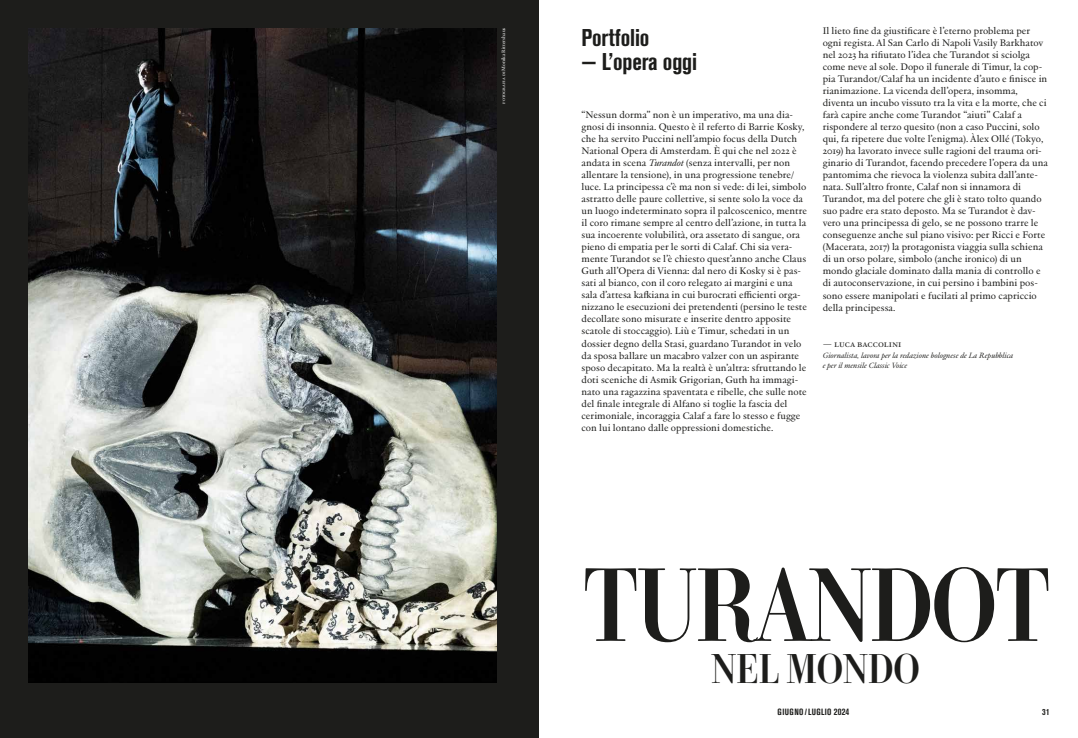
<style>
.page{position:relative;width:1078px;height:738px;background:#fff}
.page>*{position:absolute;margin:0;border:0;box-sizing:border-box;transform-origin:0 0}
.t1{font:500 100px "Parmigiano Headline Pro";letter-spacing:-.035em;color:#1d1d1b}
.t2{font:500 40px "Parmigiano Headline Pro";letter-spacing:-.015em;color:#1d1d1b}
.t3{font:700 condensed 24px "Akzidenz Grotesk Pro";letter-spacing:-.005em;color:#1d1d1b}
.t4{font:9.8px/12px "J Jannon";color:#1d1d1b}
.t5{font:700 condensed 9px "Akzidenz Grotesk Pro";letter-spacing:.045em;color:#1d1d1b}
.t6{font:italic 7.8px/10px "J Jannon";letter-spacing:.005em;color:#1d1d1b}
.t7{font:5px "J Jannon";color:#fff}
.s1{font-style:italic}
.s2{font-size:9.5px}
</style>
<div class="page">
<div style="left:0;top:0;width:539px;height:737px;background:#1d1d1b"></div>
<img style="left:29px;top:28px;width:467px;height:654px">
<p class="t7" style="left:499px;top:103px;width:77px;rotate:-90deg">fotografia di Monika Rittershaus</p>
<h3 class="t3" style="left:581px;top:22px;width:69px">Portfolio</h3>
<h3 class="t3" style="left:581px;top:46px;width:117px">— L’opera oggi</h3>
<p class="t4" style="left:581px;top:108px;width:227px">“Nessun dorma” non è un imperativo, ma una dia&shy;gnosi di insonnia. Questo è il referto di Barrie Kosky, che ha servito Puccini nell’ampio focus della Dutch National Opera di Amsterdam. È qui che nel 2022 è andata in scena <span class="s1">Turandot</span> (senza intervalli, per non allentare la tensione), in una progressione tenebre/ luce. La principessa c’è ma non si vede: di lei, simbolo astratto delle paure collettive, si sente solo la voce da un luogo indeterminato sopra il palcoscenico, mentre il coro rimane sempre al centro dell’azione, in tutta la sua incoerente volubilità, ora assetato di sangue, ora pieno di empatia per le sorti di Calaf. Chi sia vera&shy;mente Turandot se l’è chiesto quest’anno anche Claus Guth all’Opera di Vienna: dal nero di Kosky si è pas&shy;sati al bianco, con il coro relegato ai margini e una sala d’attesa kafkiana in cui burocrati efficienti orga&shy;nizzano le esecuzioni dei pretendenti (persino le teste decollate sono misurate e inserite dentro apposite scatole di stoccaggio). Liù e Timur, schedati in un dossier degno della Stasi, guardano Turandot in velo da sposa ballare un macabro valzer con un aspirante sposo decapitato. Ma la realtà è un’altra: sfruttando le doti sceniche di Asmik Grigorian, Guth ha immagi&shy;nato una ragazzina spaventata e ribelle, che sulle note del finale integrale di Alfano si toglie la fascia del cerimoniale, incoraggia Calaf a fare lo stesso e fugge con lui lontano dalle oppressioni domestiche.</p>
<p class="t4" style="left:822px;top:24px;width:227px">Il lieto fine da giustificare è l’eterno problema per ogni regista. Al San Carlo di Napoli Vasily Barkhatov nel 2023 ha rifiutato l’idea che Turandot si sciolga come neve al sole. Dopo il funerale di Timur, la cop&shy;pia Turandot/Calaf ha un incidente d’auto e finisce in rianimazione. La vicenda dell’opera, insomma, diventa un incubo vissuto tra la vita e la morte, che ci farà capire anche come Turandot “aiuti” Calaf a rispondere al terzo quesito (non a caso Puccini, solo qui, fa ripetere due volte l’enigma). Àlex Ollé (Tokyo, 2019) ha lavorato invece sulle ragioni del trauma ori&shy;ginario di Turandot, facendo precedere l’opera da una pantomima che rievoca la violenza subita dall’ante&shy;nata. Sull’altro fronte, Calaf non si innamora di Turandot, ma del potere che gli è stato tolto quando suo padre era stato deposto. Ma se Turandot è dav&shy;vero una principessa di gelo, se ne possono trarre le conseguenze anche sul piano visivo: per Ricci e Forte (Macerata, 2017) la protagonista viaggia sulla schiena di un orso polare, simbolo (anche ironico) di un mondo glaciale dominato dalla mania di controllo e di autoconservazione, in cui persino i bambini pos&shy;sono essere manipolati e fucilati al primo capriccio della principessa.</p>
<p class="t4" style="left:822px;top:336px;width:80px">— Luca baccolini</p>
<p class="t6" style="left:822px;top:350px;width:192px">Giornalista, lavora per la redazione bolognese de La Repubblica e per il mensile Classic Voice</p>
<h1 class="t1" style="left:582px;top:529px;width:471px">TURANDOT</h1>
<h2 class="t2" style="left:710px;top:638px;width:211px">NEL MONDO</h2>
<p class="t5" style="left:777px;top:705px;width:73px">GIUGNO/LUGLIO <span class="s2">2024</span></p>
<p class="t5" style="left:1041px;top:705px;width:9px">31</p>
</div>
